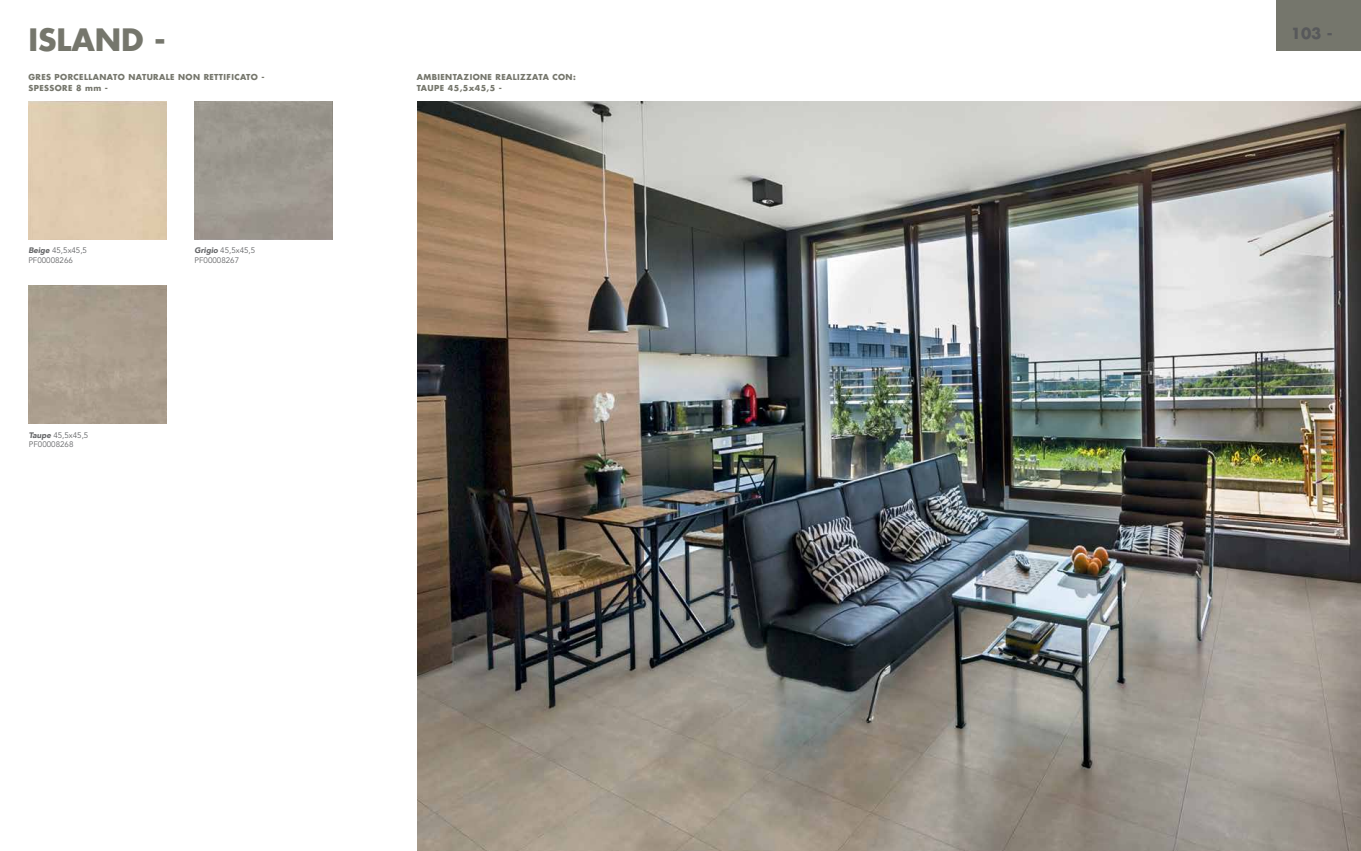
<style>
.page{position:relative;width:1361px;height:851px;background:#fff}
.page>*{position:absolute;margin:0;border:0;box-sizing:border-box;transform-origin:0 0}
.t1{font:700 30px "Futura";color:#75766c}
.t2{font:700 15px "Futura";color:#58595b}
.t3{font:700 8px/11px "Futura";letter-spacing:.05em;color:#75766c}
.t4{font:8px/9.6px "Avenir";color:#636466}
.s1{font-weight:900;font-style:italic}
</style>
<div class="page">
<img style="left:417px;top:101px;width:944px;height:749px">
<div style="left:1276px;top:0;width:85px;height:51px;background:#75766c"></div>
<h1 class="t1" style="left:28px;top:19px;width:139px">ISLAND -</h1>
<p class="t3" style="left:28px;top:71px;width:238px">GRES PORCELLANATO NATURALE NON RETTIFICATO -<br>SPESSORE 8 mm -</p>
<p class="t3" style="left:417px;top:71px;width:161px">AMBIENTAZIONE REALIZZATA CON:<br>TAUPE 45,5x45,5 -</p>
<p class="t4" style="left:28px;top:246px;width:60px"><span class="s1">Beige</span> 45,5x45,5<br>PF00008266</p>
<p class="t4" style="left:29px;top:430px;width:61px"><span class="s1">Taupe</span> 45,5x45,5<br>PF00008268</p>
<p class="t4" style="left:194px;top:246px;width:62px"><span class="s1">Grigio</span> 45,5x45,5<br>PF00008267</p>
<h2 class="t2" style="left:1290px;top:23px;width:43px">103 -</h2>
</div>
